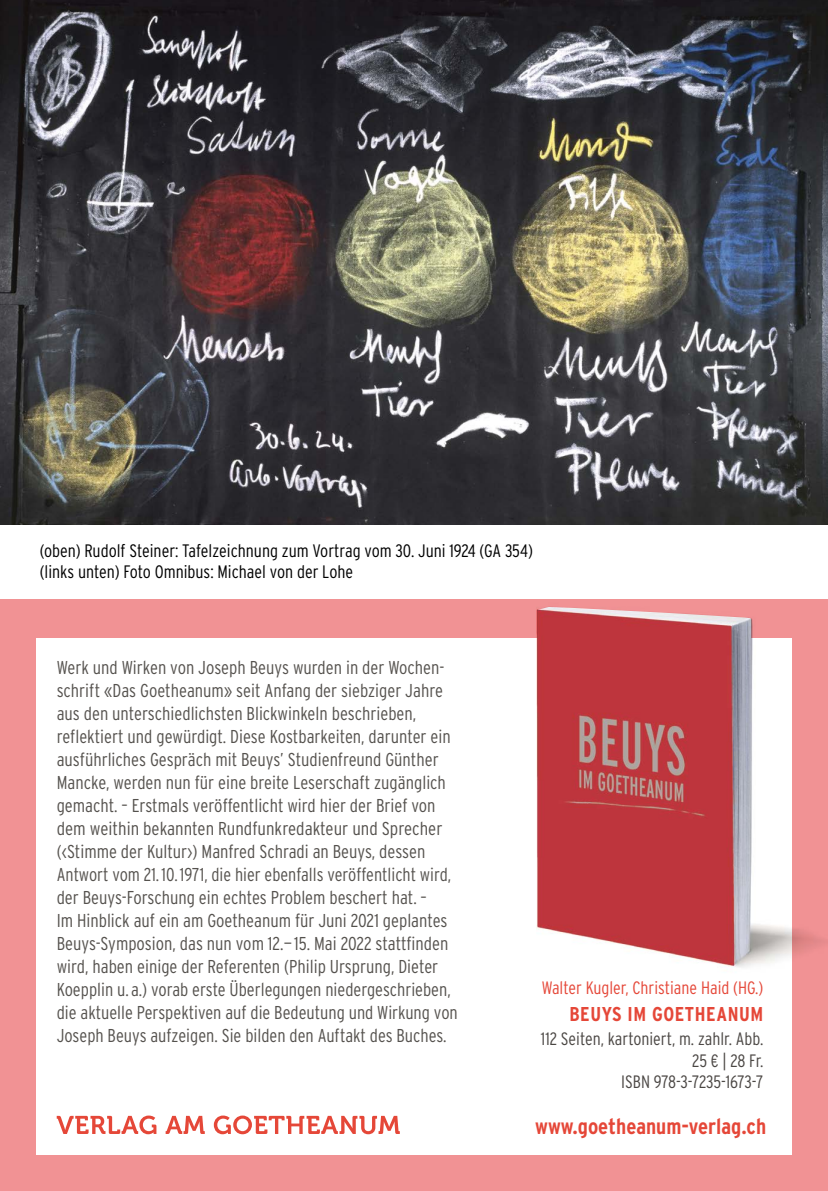
<style>
.page{position:relative;width:828px;height:1191px;background:#fff}
.page>*{position:absolute;margin:0;border:0;box-sizing:border-box;transform-origin:0 0}
.t1{font:700 22px "Interstate Condensed";color:#e54738}
.t2{font:700 20px "Interstate Condensed";letter-spacing:.03em;color:#e54738}
.t3{font:300 18.6px/23px "Interstate Condensed";color:#55524e}
.t4{font:300 18px/21px "Interstate Condensed";color:#000}
.t5{font:300 18px/21.4px "Interstate Condensed";color:#4b4744;text-align:right}
.t6{font:300 18px "Interstate Condensed";color:#e54738}
</style>
<div class="page">
<div style="left:0;top:600px;width:828px;height:591px;background:#f19294"></div>
<div style="left:36px;top:638px;width:756px;height:516px;background:#fff"></div>
<img style="left:0;top:0;width:828px;height:524px">
<svg style="left:57px;top:1115px;width:343px;height:19px"></svg>
<img style="left:536px;top:599px;width:292px;height:369px">
<p class="t4" style="left:40px;top:540px;width:495px">(oben) Rudolf Steiner: Tafelzeichnung zum Vortrag vom 30. Juni 1924 (GA 354) (links unten) Foto Omnibus: Michael von der Lohe</p>
<p class="t3" style="left:57px;top:656px;width:403px">Werk und Wirken von Joseph Beuys wurden in der Wochen&shy;schrift «Das Goetheanum» seit Anfang der siebziger Jahre aus den unterschiedlichsten Blickwinkeln beschrieben, reflektiert und gewürdigt. Diese Kostbarkeiten, darunter ein ausführliches Gespräch mit Beuys’ Studienfreund Günther Mancke, werden nun für eine breite Leserschaft zugänglich gemacht. – Erstmals veröffentlicht wird hier der Brief von dem weithin bekannten Rundfunkredakteur und Sprecher (‹Stimme der Kultur›) Manfred Schradi an Beuys, dessen Antwort vom 21. 10. 1971, die hier ebenfalls veröffentlicht wird, der Beuys-Forschung ein echtes Problem beschert hat. –<br>Im Hinblick auf ein am Goetheanum für Juni 2021 geplantes Beuys-Symposion, das nun vom 12.— 15. Mai 2022 stattfinden wird, haben einige der Referenten (Philip Ursprung, Dieter Koepplin u. a.) vorab erste Überlegungen niedergeschrieben, die aktuelle Perspektiven auf die Bedeutung und Wirkung von Joseph Beuys aufzeigen. Sie bilden den Auftakt des Buches.</p>
<p class="t6" style="left:542px;top:977px;width:223px">Walter Kugler, Christiane Haid (HG.)</p>
<p class="t2" style="left:569px;top:1002px;width:195px">BEUYS IM GOETHEANUM</p>
<p class="t5" style="left:541px;top:1027px;width:224px">112 Seiten, kartoniert, m. zahlr. Abb.<br>25 € | 28 Fr.<br>ISBN 978-3-7235-1673-7</p>
<p class="t1" style="left:535px;top:1113px;width:232px">www.goetheanum-verlag.ch</p>
</div>
